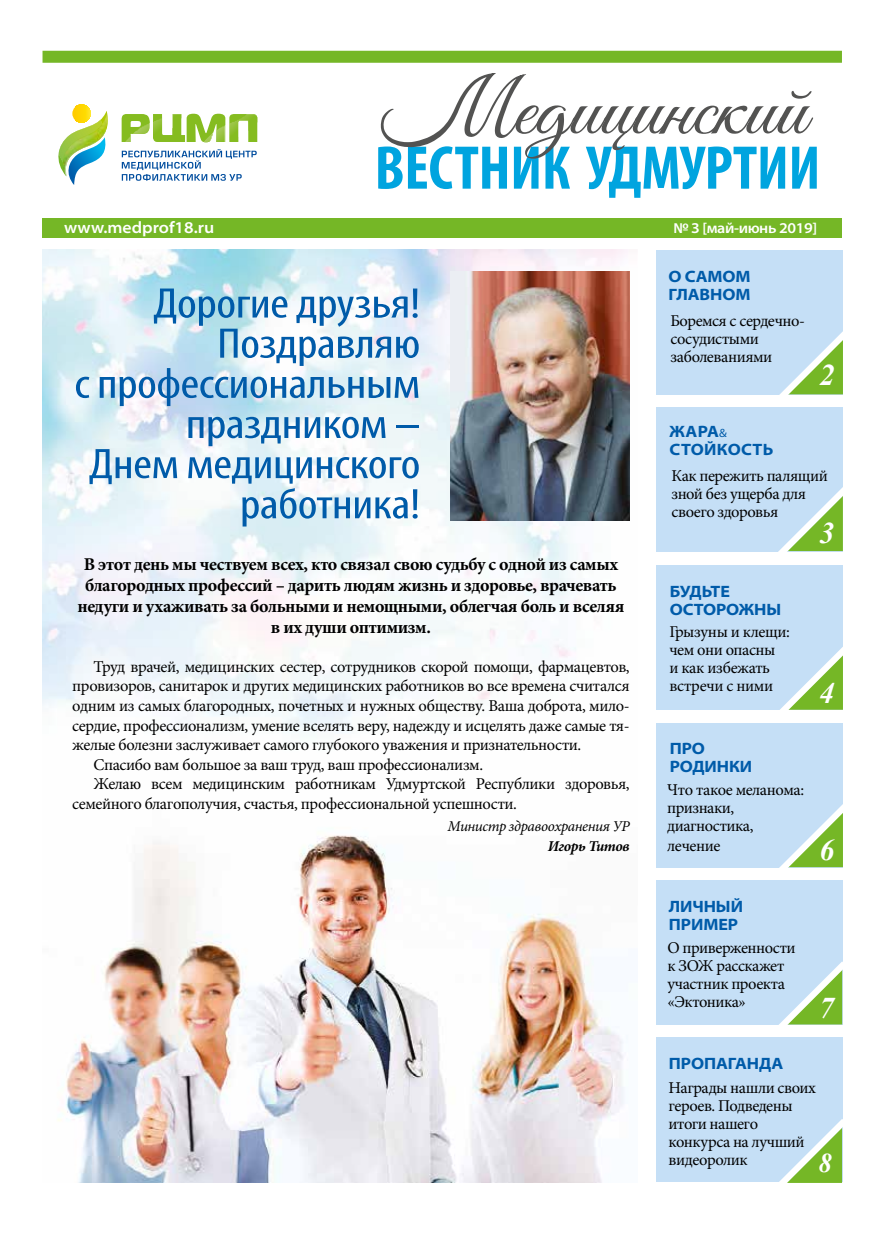
<style>
.page{position:relative;width:893px;height:1234px;background:#fff}
.page>*{position:absolute;margin:0;border:0;box-sizing:border-box;transform-origin:0 0}
.t1{font:79.35px "Good Vibes Pro";color:#535352;scale:1.1 1}
.t2{font:700 condensed 62.25px "Myriad Pro";letter-spacing:-.005em;color:#00a4df}
.t3{font:condensed 43.05px/40px "Myriad Pro";letter-spacing:-.01em;color:#005ba9;text-align:right;scale:1.2 1}
.t4{font:italic 700 30px "Times New Roman";color:#fff}
.t5{font:italic 700 27px "Times New Roman";color:#fff}
.t6{font:700 18px/21px "Minion Pro";letter-spacing:-.025em;color:#000;text-align:center}
.t7{font:16.5px/18px "Minion Pro";letter-spacing:-.025em;color:#000}
.t8{font:700 semi-expanded 16.5px/18px "Myriad Pro";letter-spacing:-.005em;color:#005ba9}
.t9{font:600 semi-expanded 16.5px "Myriad Pro";color:#fff}
.t10{font:700 semi-expanded 16.5px/18px "Myriad Pro";letter-spacing:.02em;color:#005ba9}
.t11{font:italic 15px "Minion Pro";letter-spacing:-.025em;color:#000}
.t12{font:600 semi-expanded 15px "Myriad Pro";letter-spacing:-.025em;color:#fff}
.t13{font:italic 700 15px "Minion Pro";letter-spacing:-.03em;color:#000}
.s1{font-weight:400;font-size:12px}
</style>
<div class="page">
<img style="left:43px;top:250px;width:587px;height:481px">
<img style="left:58px;top:835px;width:566px;height:347px">
<div style="left:42px;top:218px;width:800px;height:20px;background:#75b726"></div>
<div style="left:43px;top:51px;width:799px;height:12px;background:#75b726"></div>
<div style="left:657px;top:250px;width:186px;height:144px;background:#c5dff6"></div>
<svg style="left:771px;top:331px;width:72px;height:64px"></svg>
<div style="left:657px;top:406px;width:186px;height:145px;background:#c5dff6"></div>
<svg style="left:771px;top:487px;width:72px;height:65px"></svg>
<div style="left:656px;top:1037px;width:186px;height:144px;background:#c5dff6"></div>
<svg style="left:770px;top:1111px;width:73px;height:72px"></svg>
<div style="left:656px;top:879px;width:186px;height:145px;background:#c5dff6"></div>
<svg style="left:770px;top:954px;width:73px;height:71px"></svg>
<div style="left:657px;top:565px;width:186px;height:145px;background:#c5dff6"></div>
<svg style="left:780px;top:647px;width:63px;height:63px"></svg>
<div style="left:657px;top:722px;width:186px;height:145px;background:#c5dff6"></div>
<svg style="left:771px;top:804px;width:72px;height:76px"></svg>
<img style="left:450px;top:272px;width:180px;height:248px">
<svg style="left:58px;top:104px;width:49px;height:81px"></svg>
<img style="left:63px;top:113px;width:45px;height:63px">
<svg style="left:122px;top:149px;width:135px;height:32px"></svg>
<svg style="left:122px;top:114px;width:82px;height:28px"></svg>
<img style="left:125px;top:114px;width:56px;height:28px">
<img style="left:204px;top:114px;width:53px;height:28px">
<p class="t9" style="left:64px;top:218px;width:152px">www.medprof18.ru</p>
<h1 class="t1" style="left:381px;top:60px;width:388px">Медицинский</h1>
<h2 class="t2" style="left:375px;top:129px;width:447px">ВЕСТНИК УДМУРТИИ</h2>
<p class="t12" style="left:673px;top:219px;width:145px">№ 3 [май-июнь 2019]</p>
<h3 class="t3" style="left:74px;top:283px;width:290px">Дорогие друзья!<br>Поздравляю<br>с профессиональным праздником –<br>Днем медицинского работника!</h3>
<p class="t6" style="left:77px;top:553px;width:548px">В этот день мы чествуем всех, кто связал свою судьбу с одной из самых благородных профессий – дарить людям жизнь и здоровье, врачевать недуги и ухаживать за больными и немощными, облегчая боль и вселяя в их души оптимизм.</p>
<p class="t7" style="left:94px;top:657px;width:538px">Труд врачей, медицинских сестер, сотрудников скорой помощи, фармацевтов,</p>
<p class="t7" style="left:72px;top:677px;width:559px">провизоров, санитарок и других медицинских работников во все времена считался</p>
<p class="t7" style="left:72px;top:696px;width:559px">одним из самых благородных, почетных и нужных обществу. Ваша доброта, мило-</p>
<p class="t7" style="left:72px;top:716px;width:559px">сердие, профессионализм, умение вселять веру, надежду и исцелять даже самые тя-</p>
<p class="t7" style="left:72px;top:735px;width:511px">желые болезни заслуживает самого глубокого уважения и признательности.</p>
<p class="t7" style="left:94px;top:755px;width:391px">Спасибо вам большое за ваш труд, ваш профессионализм.</p>
<p class="t7" style="left:94px;top:774px;width:538px">Желаю всем медицинским работникам Удмуртской Республики здоровья,</p>
<p class="t7" style="left:72px;top:794px;width:446px">семейного благополучия, счастья, профессиональной успешности.</p>
<p class="t11" style="left:447px;top:815px;width:184px">Министр здравоохранения УР</p>
<p class="t13" style="left:548px;top:834px;width:83px">Игорь Титов</p>
<p class="t8" style="left:669px;top:267px;width:84px">О САМОМ<br>ГЛАВНОМ</p>
<p class="t7" style="left:670px;top:311px;width:136px">Боремся с сердечно&shy;сосудистыми заболеваниями</p>
<h3 class="t4" style="left:819px;top:354px;width:16px">2</h3>
<p class="t10" style="left:670px;top:423px;width:105px">ЖАРА<span class="s1">&amp;<br></span>СТОЙКОСТЬ</p>
<p class="t7" style="left:671px;top:466px;width:158px">Как пережить палящий зной без ущерба для своего здоровья</p>
<p class="t8" style="left:670px;top:582px;width:113px">БУДЬТЕ<br>ОСТОРОЖНЫ</p>
<p class="t7" style="left:669px;top:622px;width:122px">Грызуны и клещи: чем они опасны<br>и как избежать встречи с ними</p>
<h3 class="t4" style="left:819px;top:512px;width:16px">3</h3>
<h3 class="t4" style="left:819px;top:671px;width:16px">4</h3>
<p class="t8" style="left:670px;top:739px;width:84px">ПРО<br>РОДИНКИ</p>
<p class="t7" style="left:667px;top:781px;width:138px">Что такое меланома: признаки, диагностика,</p>
<p class="t7" style="left:667px;top:836px;width:55px">лечение</p>
<h3 class="t4" style="left:819px;top:829px;width:16px">6</h3>
<p class="t8" style="left:669px;top:897px;width:76px">ЛИЧНЫЙ<br>ПРИМЕР</p>
<p class="t7" style="left:667px;top:938px;width:130px">О приверженности к ЗОЖ расскажет участник проекта «Эктоника»</p>
<p class="t8" style="left:669px;top:1054px;width:116px">ПРОПАГАНДА</p>
<h3 class="t4" style="left:819px;top:986px;width:16px">7</h3>
<p class="t7" style="left:669px;top:1078px;width:149px">Награды нашли своих героев. Подведены итоги нашего конкурса на лучший видеоролик</p>
<h3 class="t5" style="left:819px;top:1143px;width:15px">8</h3>
</div>
